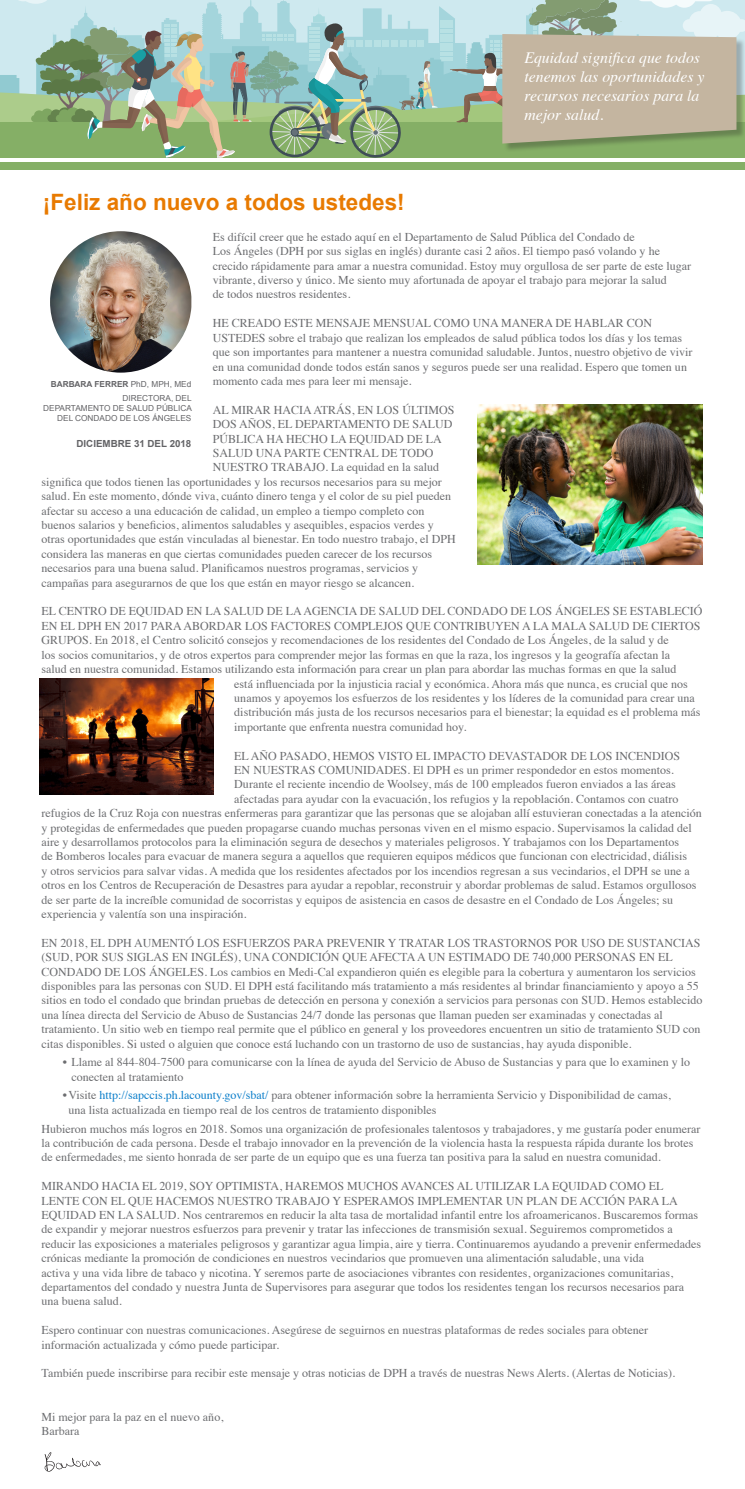
<style>
.page{position:relative;width:745px;height:1489px;background:#fff}
.page>*{position:absolute;margin:0;border:0;box-sizing:border-box;transform-origin:0 0}
.t1{font:700 22.5px "Arial";color:#e87a00}
.t2{font:italic 15.75px/18.9px "Times";color:#fff}
.t3{font:12px/14.4px "Times";color:#6c6d70}
.t4{font:700 9.75px "Arial";color:#636366}
.t5{font:8.25px/9.9px "Arial";color:#636366;text-align:right}
.t6{font:700 8.25px "Arial";color:#636366}
.s1{color:#0a7eca}
.s2{font-weight:400}
</style>
<div class="page">
<svg style="left:1px;top:0;width:743px;height:169px;background:#a9bea6"></svg>
<img style="left:477px;top:405px;width:225px;height:159px">
<img style="left:39px;top:678px;width:174px;height:116px">
<svg style="left:45px;top:1452px;width:56px;height:19px"></svg>
<img style="left:50px;top:231px;width:141px;height:141px;border-radius:69px">
<p class="t1" style="left:43px;top:188px;width:363px">¡Feliz año nuevo a todos ustedes!</p>
<p class="t2" style="left:524px;top:47px;width:181px">Equidad significa que todos tenemos las oportunidades y recursos necesarios para la mejor salud.</p>
<p class="t3" style="left:213px;top:228px;width:479px">Es difícil creer que he estado aquí en el Departamento de Salud Pública del Condado de<br>Los Ángeles (DPH por sus siglas en inglés) durante casi 2 años. El tiempo pasó volando y he crecido rápidamente para amar a nuestra comunidad. Estoy muy orgullosa de ser parte de este lugar vibrante, diverso y único. Me siento muy afortunada de apoyar el trabajo para mejorar la salud<br>de todos nuestros residentes.</p>
<p class="t3" style="left:213px;top:315px;width:480px">HE CREADO ESTE MENSAJE MENSUAL COMO UNA MANERA DE HABLAR CON USTEDES sobre el trabajo que realizan los empleados de salud pública todos los días y los temas que son importantes para mantener a nuestra comunidad saludable. Juntos, nuestro objetivo de vivir en una comunidad donde todos están sanos y seguros puede ser una realidad. Espero que tomen un momento cada mes para leer mi mensaje.</p>
<p class="t3" style="left:213px;top:401px;width:243px">AL MIRAR HACIA ATRÁS, EN LOS ÚLTIMOS</p>
<p class="t3" style="left:213px;top:416px;width:241px">DOS AÑOS, EL DEPARTAMENTO DE SALUD</p>
<p class="t3" style="left:213px;top:430px;width:230px">PÚBLICA HA HECHO LA EQUIDAD DE LA</p>
<p class="t3" style="left:213px;top:444px;width:222px">SALUD UNA PARTE CENTRAL DE TODO</p>
<p class="t3" style="left:213px;top:459px;width:228px">NUESTRO TRABAJO. La equidad en la salud</p>
<p class="t3" style="left:41px;top:473px;width:401px">significa que todos tienen las oportunidades y los recursos necesarios para su mejor</p>
<p class="t3" style="left:41px;top:488px;width:411px">salud. En este momento, dónde viva, cuánto dinero tenga y el color de su piel pueden</p>
<p class="t3" style="left:41px;top:502px;width:384px">afectar su acceso a una educación de calidad, un empleo a tiempo completo con</p>
<p class="t3" style="left:41px;top:516px;width:393px">buenos salarios y beneficios, alimentos saludables y asequibles, espacios verdes y</p>
<p class="t3" style="left:41px;top:531px;width:415px">otras oportunidades que están vinculadas al bienestar. En todo nuestro trabajo, el DPH</p>
<p class="t3" style="left:41px;top:545px;width:392px">considera las maneras en que ciertas comunidades pueden carecer de los recursos</p>
<p class="t3" style="left:41px;top:560px;width:378px">necesarios para una buena salud. Planificamos nuestros programas, servicios y</p>
<p class="t3" style="left:41px;top:574px;width:374px">campañas para asegurarnos de que los que están en mayor riesgo se alcancen.</p>
<p class="t3" style="left:41px;top:603px;width:662px">EL CENTRO DE EQUIDAD EN LA SALUD DE LA AGENCIA DE SALUD DEL CONDADO DE LOS ÁNGELES SE ESTABLECIÓ</p>
<p class="t3" style="left:41px;top:617px;width:660px">EN EL DPH EN 2017 PARA ABORDAR LOS FACTORES COMPLEJOS QUE CONTRIBUYEN A LA MALA SALUD DE CIERTOS</p>
<p class="t3" style="left:41px;top:632px;width:628px">GRUPOS. En 2018, el Centro solicitó consejos y recomendaciones de los residentes del Condado de Los Ángeles, de la salud y de</p>
<p class="t3" style="left:41px;top:646px;width:629px">los socios comunitarios, y de otros expertos para comprender mejor las formas en que la raza, los ingresos y la geografía afectan la</p>
<p class="t3" style="left:41px;top:660px;width:636px">salud en nuestra comunidad. Estamos utilizando esta información para crear un plan para abordar las muchas formas en que la salud</p>
<p class="t3" style="left:234px;top:675px;width:454px">está influenciada por la injusticia racial y económica. Ahora más que nunca, es crucial que nos</p>
<p class="t3" style="left:234px;top:689px;width:461px">unamos y apoyemos los esfuerzos de los residentes y los líderes de la comunidad para crear una</p>
<p class="t3" style="left:234px;top:704px;width:467px">distribución más justa de los recursos necesarios para el bienestar; la equidad es el problema más</p>
<p class="t3" style="left:234px;top:718px;width:233px">importante que enfrenta nuestra comunidad hoy.</p>
<p class="t3" style="left:234px;top:747px;width:447px">EL AÑO PASADO, HEMOS VISTO EL IMPACTO DEVASTADOR DE LOS INCENDIOS</p>
<p class="t3" style="left:234px;top:761px;width:440px">EN NUESTRAS COMUNIDADES. El DPH es un primer respondedor en estos momentos.</p>
<p class="t3" style="left:234px;top:776px;width:442px">Durante el reciente incendio de Woolsey, más de 100 empleados fueron enviados a las áreas</p>
<p class="t3" style="left:234px;top:790px;width:445px">afectadas para ayudar con la evacuación, los refugios y la repoblación. Contamos con cuatro</p>
<p class="t3" style="left:41px;top:804px;width:661px">refugios de la Cruz Roja con nuestras enfermeras para garantizar que las personas que se alojaban allí estuvieran conectadas a la atención</p>
<p class="t3" style="left:41px;top:819px;width:651px">y protegidas de enfermedades que pueden propagarse cuando muchas personas viven en el mismo espacio. Supervisamos la calidad del</p>
<p class="t3" style="left:41px;top:833px;width:638px">aire y desarrollamos protocolos para la eliminación segura de desechos y materiales peligrosos. Y trabajamos con los Departamentos</p>
<p class="t3" style="left:41px;top:848px;width:646px">de Bomberos locales para evacuar de manera segura a aquellos que requieren equipos médicos que funcionan con electricidad, diálisis</p>
<p class="t3" style="left:41px;top:862px;width:649px">y otros servicios para salvar vidas. A medida que los residentes afectados por los incendios regresan a sus vecindarios, el DPH se une a</p>
<p class="t3" style="left:41px;top:876px;width:656px">otros en los Centros de Recuperación de Desastres para ayudar a repoblar, reconstruir y abordar problemas de salud. Estamos orgullosos</p>
<p class="t3" style="left:41px;top:891px;width:632px">de ser parte de la increíble comunidad de socorristas y equipos de asistencia en casos de desastre en el Condado de Los Ángeles; su</p>
<p class="t3" style="left:41px;top:905px;width:206px">experiencia y valentía son una inspiración.</p>
<p class="t3" style="left:41px;top:934px;width:662px">EN 2018, EL DPH AUMENTÓ LOS ESFUERZOS PARA PREVENIR Y TRATAR LOS TRASTORNOS POR USO DE SUSTANCIAS (SUD, POR SUS SIGLAS EN INGLÉS), UNA CONDICIÓN QUE AFECTA A UN ESTIMADO DE 740,000 PERSONAS EN EL CONDADO DE LOS ÁNGELES. Los cambios en Medi-Cal expandieron quién es elegible para la cobertura y aumentaron los servicios disponibles para las personas con SUD. El DPH está facilitando más tratamiento a más residentes al brindar financiamiento y apoyo a 55 sitios en todo el condado que brindan pruebas de detección en persona y conexión a servicios para personas con SUD. Hemos establecido una línea directa del Servicio de Abuso de Sustancias 24/7 donde las personas que llaman pueden ser examinadas y conectadas al tratamiento. Un sitio web en tiempo real permite que el público en general y los proveedores encuentren un sitio de tratamiento SUD con citas disponibles. Si usted o alguien que conoce está luchando con un trastorno de uso de sustancias, hay ayuda disponible.</p>
<p class="t3" style="left:71px;top:1054px;width:619px;text-indent:-9px">• Llame al 844-804-7500 para comunicarse con la línea de ayuda del Servicio de Abuso de Sustancias y para que lo examinen y lo conecten al tratamiento</p>
<p class="t3" style="left:68px;top:1087px;width:603px;text-indent:-6px">•Visite <span class="s1">http://sapccis.ph.lacounty.gov/sbat/</span> para obtener información sobre la herramienta Servicio y Disponibilidad de camas, una lista actualizada en tiempo real de los centros de tratamiento disponibles</p>
<p class="t3" style="left:41px;top:1120px;width:660px">Hubieron muchos más logros en 2018. Somos una organización de profesionales talentosos y trabajadores, y me gustaría poder enumerar la contribución de cada persona. Desde el trabajo innovador en la prevención de la violencia hasta la respuesta rápida durante los brotes de enfermedades, me siento honrada de ser parte de un equipo que es una fuerza tan positiva para la salud en nuestra comunidad.</p>
<p class="t3" style="left:41px;top:1177px;width:660px">MIRANDO HACIA EL 2019, SOY OPTIMISTA, HAREMOS MUCHOS AVANCES AL UTILIZAR LA EQUIDAD COMO EL LENTE CON EL QUE HACEMOS NUESTRO TRABAJO Y ESPERAMOS IMPLEMENTAR UN PLAN DE ACCIÓN PARA LA EQUIDAD EN LA SALUD. Nos centraremos en reducir la alta tasa de mortalidad infantil entre los afroamericanos. Buscaremos formas de expandir y mejorar nuestros esfuerzos para prevenir y tratar las infecciones de transmisión sexual. Seguiremos comprometidos a reducir las exposiciones a materiales peligrosos y garantizar agua limpia, aire y tierra. Continuaremos ayudando a prevenir enfermedades crónicas mediante la promoción de condiciones en nuestros vecindarios que promueven una alimentación saludable, una vida<br>activa y una vida libre de tabaco y nicotina. Y seremos parte de asociaciones vibrantes con residentes, organizaciones comunitarias, departamentos del condado y nuestra Junta de Supervisores para asegurar que todos los residentes tengan los recursos necesarios para una buena salud.</p>
<p class="t3" style="left:41px;top:1321px;width:607px">Espero continuar con nuestras comunicaciones. Asegúrese de seguirnos en nuestras plataformas de redes sociales para obtener información actualizada y cómo puede participar.</p>
<p class="t3" style="left:41px;top:1364px;width:634px">También puede inscribirse para recibir este mensaje y otras noticias de DPH a través de nuestras News Alerts. (Alertas de Noticias).</p>
<p class="t3" style="left:41px;top:1408px;width:183px">Mi mejor para la paz en el nuevo año,</p>
<p class="t3" style="left:41px;top:1422px;width:39px">Barbara</p>
<p class="t6" style="left:51px;top:379px;width:142px">BARBARA FERRER <span class="s2">PhD, MPH, MEd</span></p>
<p class="t5" style="left:43px;top:393px;width:150px">DIRECTORA, DEL<br>DEPARTAMENTO DE SALUD PÚBLICA<br>DEL CONDADO DE LOS ÁNGELES</p>
<p class="t4" style="left:76px;top:437px;width:116px">DICIEMBRE 31 DEL 2018</p>
</div>
